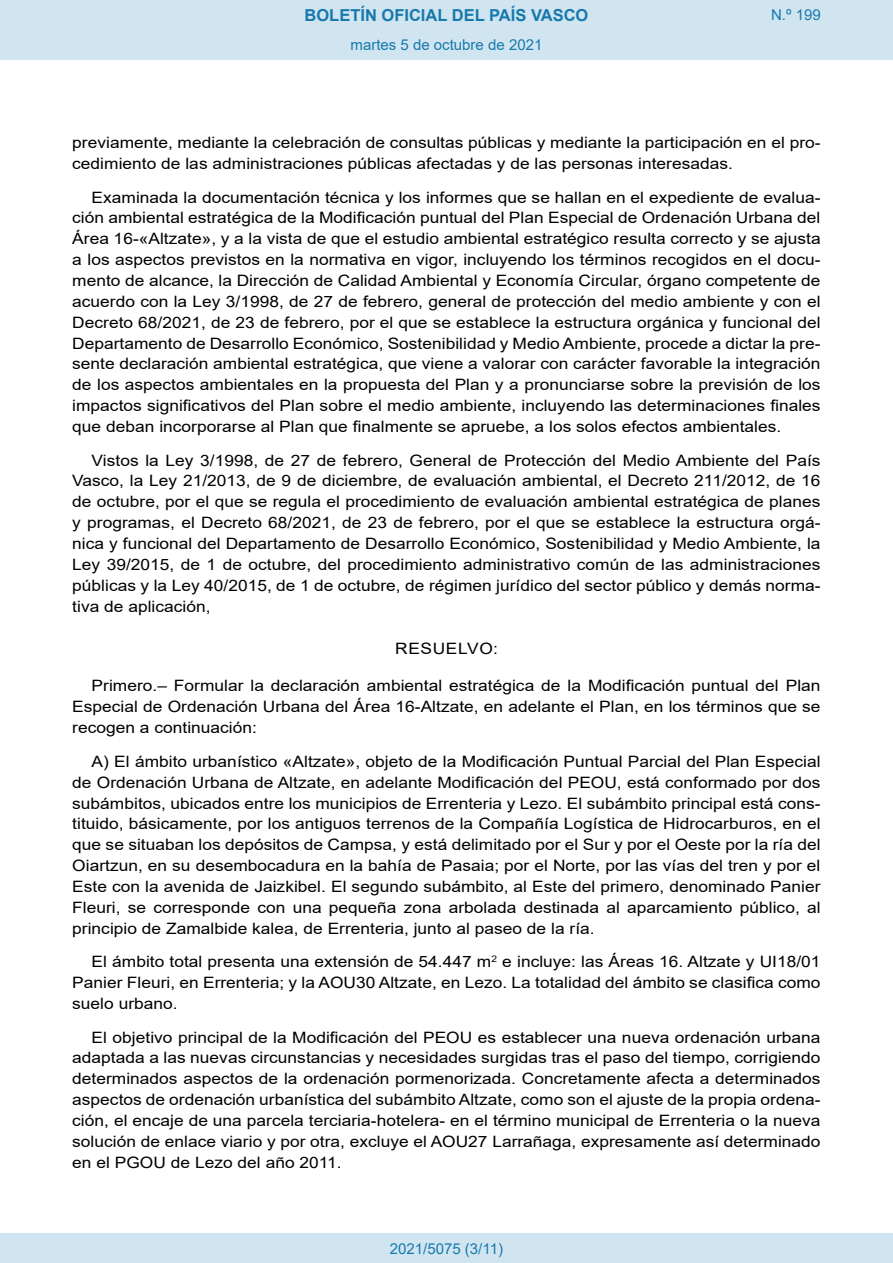
<style>
.page{position:relative;width:893px;height:1263px;background:#fff}
.page>*{position:absolute;margin:0;border:0;box-sizing:border-box;transform-origin:0 0}
.t1{font:700 16.5px "Arial";color:#1879ad}
.BOPVDetalle{font:15.6px/20.9px "Arial";color:#000;text-align:justify;scale:1.11 1}
.BOPVClave{font:15.6px "Arial";letter-spacing:.035em;color:#000;scale:1.11 1}
.Paginacion_Centro{font:15px "Arial";color:#1879ad}
</style>
<div class="page">
<div style="left:0;top:0;width:893px;height:60px;background:#d0e5f0"></div>
<div style="left:0;top:1233px;width:893px;height:30px;background:#d0e5f0"></div>
<p class="t1" style="left:305px;top:3px;width:285px">BOLETÍN OFICIAL DEL PAÍS VASCO</p>
<p class="Paginacion_Centro" style="left:351px;top:35px;width:193px">martes 5 de octubre de 2021</p>
<p class="Paginacion_Centro" style="left:771px;top:5px;width:51px">N.º 199</p>
<p class="BOPVDetalle" style="left:72px;top:132px;width:676px">previamente, mediante la celebración de consultas públicas y mediante la participación en el pro&shy;cedimiento de las administraciones públicas afectadas y de las personas interesadas.</p>
<p class="BOPVDetalle" style="left:72px;top:187px;width:676px;text-indent:19px">Examinada la documentación técnica y los informes que se hallan en el expediente de evalua&shy;ción ambiental estratégica de la Modificación puntual del Plan Especial de Ordenación Urbana del Área 16-«Altzate», y a la vista de que el estudio ambiental estratégico resulta correcto y se ajusta a los aspectos previstos en la normativa en vigor, incluyendo los términos recogidos en el docu&shy;mento de alcance, la Dirección de Calidad Ambiental y Economía Circular, órgano competente de acuerdo con la Ley 3/1998, de 27 de febrero, general de protección del medio ambiente y con el Decreto 68/2021, de 23 de febrero, por el que se establece la estructura orgánica y funcional del Departamento de Desarrollo Económico, Sostenibilidad y Medio Ambiente, procede a dictar la pre&shy;sente declaración ambiental estratégica, que viene a valorar con carácter favorable la integración de los aspectos ambientales en la propuesta del Plan y a pronunciarse sobre la previsión de los impactos significativos del Plan sobre el medio ambiente, incluyendo las determinaciones finales que deban incorporarse al Plan que finalmente se apruebe, a los solos efectos ambientales.</p>
<p class="BOPVDetalle" style="left:72px;top:449px;width:676px;text-indent:19px">Vistos la Ley 3/1998, de 27 de febrero, General de Protección del Medio Ambiente del País Vasco, la Ley 21/2013, de 9 de diciembre, de evaluación ambiental, el Decreto 211/2012, de 16 de octubre, por el que se regula el procedimiento de evaluación ambiental estratégica de planes y programas, el Decreto 68/2021, de 23 de febrero, por el que se establece la estructura orgá&shy;nica y funcional del Departamento de Desarrollo Económico, Sostenibilidad y Medio Ambiente, la Ley 39/2015, de 1 de octubre, del procedimiento administrativo común de las administraciones públicas y la Ley 40/2015, de 1 de octubre, de régimen jurídico del sector público y demás norma&shy;tiva de aplicación,</p>
<p class="BOPVClave" style="left:395px;top:637px;width:94px">RESUELVO:</p>
<p class="BOPVDetalle" style="left:72px;top:675px;width:676px;text-indent:19px">Primero.– Formular la declaración ambiental estratégica de la Modificación puntual del Plan Especial de Ordenación Urbana del Área 16-Altzate, en adelante el Plan, en los términos que se recogen a continuación:</p>
<p class="BOPVDetalle" style="left:72px;top:751px;width:676px;text-indent:19px">A) El ámbito urbanístico «Altzate», objeto de la Modificación Puntual Parcial del Plan Especial de Ordenación Urbana de Altzate, en adelante Modificación del PEOU, está conformado por dos subámbitos, ubicados entre los municipios de Errenteria y Lezo. El subámbito principal está cons&shy;tituido, básicamente, por los antiguos terrenos de la Compañía Logística de Hidrocarburos, en el que se situaban los depósitos de Campsa, y está delimitado por el Sur y por el Oeste por la ría del Oiartzun, en su desembocadura en la bahía de Pasaia; por el Norte, por las vías del tren y por el Este con la avenida de Jaizkibel. El segundo subámbito, al Este del primero, denominado Panier Fleuri, se corresponde con una pequeña zona arbolada destinada al aparcamiento público, al principio de Zamalbide kalea, de Errenteria, junto al paseo de la ría.</p>
<p class="BOPVDetalle" style="left:72px;top:951px;width:676px;text-indent:19px">El ámbito total presenta una extensión de 54.447 m<sup>2</sup> e incluye: las Áreas 16. Altzate y UI18/01<br>Panier Fleuri, en Errenteria; y la AOU30 Altzate, en Lezo. La totalidad del ámbito se clasifica como suelo urbano.</p>
<p class="BOPVDetalle" style="left:72px;top:1026px;width:676px;text-indent:19px">El objetivo principal de la Modificación del PEOU es establecer una nueva ordenación urbana adaptada a las nuevas circunstancias y necesidades surgidas tras el paso del tiempo, corrigiendo determinados aspectos de la ordenación pormenorizada. Concretamente afecta a determinados aspectos de ordenación urbanística del subámbito Altzate, como son el ajuste de la propia ordena&shy;ción, el encaje de una parcela terciaria-hotelera- en el término municipal de Errenteria o la nueva solución de enlace viario y por otra, excluye el AOU27 Larrañaga, expresamente así determinado en el PGOU de Lezo del año 2011.</p>
<p class="Paginacion_Centro" style="left:390px;top:1238px;width:115px">2021/5075 (3/11)</p>
</div>
